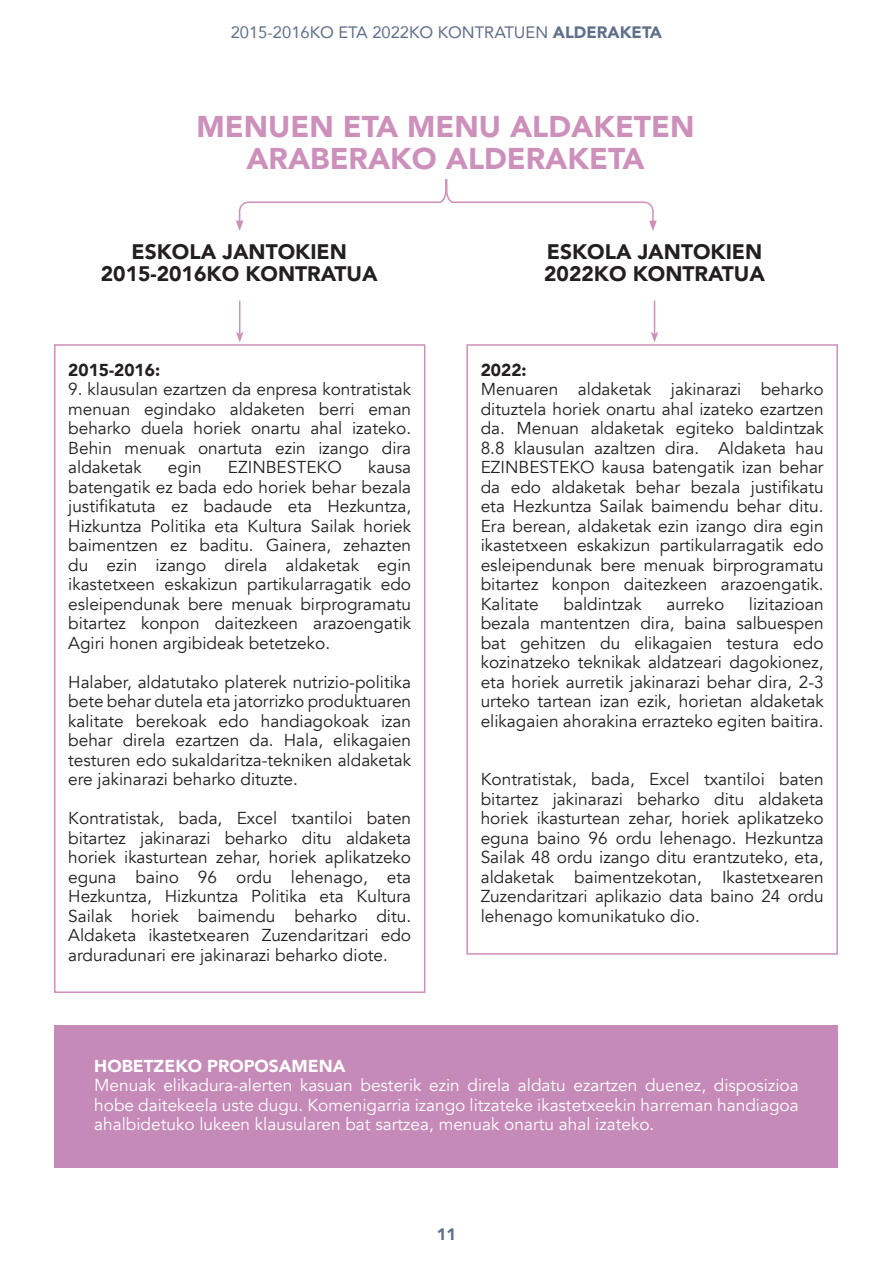
<style>
.page{position:relative;width:893px;height:1263px;background:#fff}
.page>*{position:absolute;margin:0;border:0;box-sizing:border-box;transform-origin:0 0}
.t1{font:900 30px "Avenir";color:#cd90bb}
.t2{font:900 21px/22.5px "Avenir";color:#231f20}
.t3{font:17.25px/19.5px "Avenir";color:#231f20;text-align:justify}
.t4{font:17.25px/19.5px "Avenir";color:#fff;text-align:justify}
.t5{font:900 17.25px "Avenir";color:#fff}
.t6{font:900 17.25px "Avenir";color:#231f20}
.t7{font:16.5px "Avenir";color:#5f6f8a}
.t8{font:900 16.5px "Avenir";color:#5f6f8a}
.s1{font-weight:900}
</style>
<div class="page">
<svg style="left:236px;top:179px;width:421px;height:52px"></svg>
<div style="left:54px;top:344px;width:371px;height:649px;border:2px solid #cd90bb"></div>
<div style="left:466px;top:344px;width:372px;height:611px;border:2px solid #cd90bb"></div>
<hr style="left:239px;top:301px;width:1px;height:33px;background:#cd90bb">
<svg style="left:236px;top:332px;width:8px;height:10px"></svg>
<hr style="left:654px;top:301px;width:1px;height:33px;background:#cd90bb">
<svg style="left:651px;top:332px;width:7px;height:10px"></svg>
<div style="left:54px;top:1025px;width:784px;height:142px;background:#c68ab8"></div>
<p class="t7" style="left:231px;top:19px;width:433px">2015-2016KO ETA 2022KO KONTRATUEN <span class="s1">ALDERAKETA</span></p>
<p class="t1" style="left:197px;top:101px;width:499px">MENUEN ETA MENU ALDAKETEN</p>
<p class="t1" style="left:246px;top:132px;width:400px">ARABERAKO ALDERAKETA</p>
<p class="t2" style="left:132px;top:239px;width:217px">ESKOLA JANTOKIEN</p>
<p class="t2" style="left:101px;top:262px;width:278px">2015-2016KO KONTRATUA</p>
<p class="t6" style="left:68px;top:355px;width:93px">2015-2016:</p>
<p class="t3" style="left:68px;top:380px;width:344px">9. klausulan ezartzen da enpresa kontratistak menuan egindako aldaketen berri eman beharko duela horiek onartu ahal izateko.<br>Behin menuak onartuta ezin izango dira aldaketak</p>
<p class="t3" style="left:68px;top:458px;width:344px;text-indent:300px">kausa batengatik ez bada edo horiek behar bezala justifikatuta ez badaude eta Hezkuntza, Hizkuntza Politika eta Kultura Sailak horiek baimentzen ez baditu. Gainera, zehazten du ezin izango direla aldaketak egin ikastetxeen eskakizun partikularragatik edo esleipendunak bere menuak birprogramatu bitartez konpon daitezkeen arazoengatik Agiri honen argibideak betetzeko.</p>
<p class="t3" style="left:68px;top:672px;width:344px">Halaber, aldatutako platerek nutrizio-politika bete behar dutela eta jatorrizko produktuaren kalitate berekoak edo handiagokoak izan behar direla ezartzen da. Hala, elikagaien testuren edo sukaldaritza-tekniken aldaketak ere jakinarazi beharko dituzte.</p>
<p class="t3" style="left:68px;top:809px;width:344px">Kontratistak, bada, Excel txantiloi baten bitartez jakinarazi beharko ditu aldaketa horiek ikasturtean zehar, horiek aplikatzeko eguna baino 96 ordu lehenago, eta Hezkuntza, Hizkuntza Politika eta Kultura Sailak horiek baimendu beharko ditu.<br>Aldaketa ikastetxearen Zuzendaritzari edo arduradunari ere jakinarazi beharko diote.</p>
<p class="t3" style="left:168px;top:458px;width:35px">egin</p>
<p class="t3" style="left:228px;top:458px;width:115px">EZINBESTEKO</p>
<p class="t2" style="left:544px;top:239px;width:222px">ESKOLA JANTOKIEN<br>2022KO KONTRATUA</p>
<p class="t6" style="left:481px;top:355px;width:47px">2022:</p>
<p class="t3" style="left:481px;top:380px;width:344px">Menuaren aldaketak jakinarazi beharko dituztela horiek onartu ahal izateko ezartzen da. Menuan aldaketak egiteko baldintzak 8.8 klausulan azaltzen dira. Aldaketa hau EZINBESTEKO kausa batengatik izan behar da edo aldaketak behar bezala justifikatu eta Hezkuntza Sailak baimendu behar ditu.<br>Era berean, aldaketak ezin izango dira egin ikastetxeen eskakizun partikularragatik edo esleipendunak bere menuak birprogramatu bitartez konpon daitezkeen arazoengatik.<br>Kalitate</p>
<p class="t3" style="left:481px;top:594px;width:344px;text-indent:268px">lizitazioan bezala mantentzen dira, baina salbuespen bat gehitzen du elikagaien testura edo kozinatzeko teknikak aldatzeari dagokionez, eta horiek aurretik jakinarazi behar dira, 2-3 urteko tartean izan ezik, horietan aldaketak elikagaien ahorakina errazteko egiten baitira.</p>
<p class="t3" style="left:563px;top:594px;width:80px">baldintzak</p>
<p class="t3" style="left:666px;top:594px;width:59px">aurreko</p>
<p class="t3" style="left:481px;top:770px;width:344px">Kontratistak, bada, Excel txantiloi baten bitartez jakinarazi beharko ditu aldaketa horiek ikasturtean zehar, horiek aplikatzeko eguna baino 96 ordu lehenago. Hezkuntza Sailak 48 ordu izango ditu erantzuteko, eta, aldaketak baimentzekotan, Ikastetxearen Zuzendaritzari aplikazio data baino 24 ordu lehenago komunikatuko dio.</p>
<p class="t5" style="left:94px;top:1051px;width:253px">HOBETZEKO PROPOSAMENA</p>
<p class="t4" style="left:94px;top:1076px;width:706px">Menuak elikadura-alerten kasuan besterik ezin direla aldatu ezartzen duenez, disposizioa hobe daitekeela uste dugu. Komenigarria izango litzateke ikastetxeekin harreman handiagoa ahalbidetuko lukeen klausularen bat sartzea, menuak onartu ahal izateko.</p>
<p class="t8" style="left:437px;top:1220px;width:21px">11</p>
</div>
